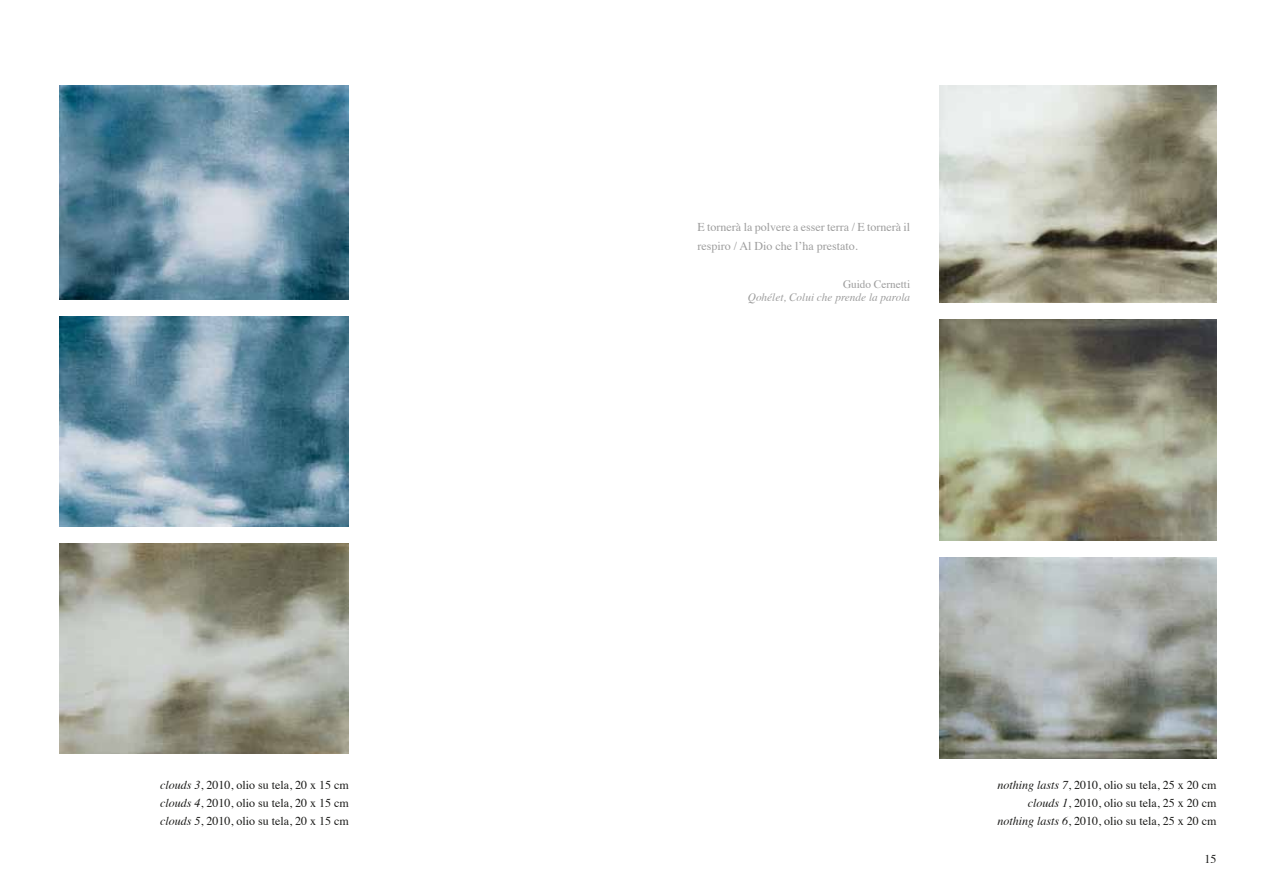
<style>
.page{position:relative;width:1276px;height:893px;background:#fff}
.page>*{position:absolute;margin:0;border:0;box-sizing:border-box;transform-origin:0 0}
.t1{font:12px/18px "Times";color:#1a1a18;text-align:right}
.t2{font:12px/18.8px "Times";color:#9d9d9d}
.t3{font:italic 11.25px "Times";color:#9d9d9d}
.t4{font:11.25px "Times";color:#9d9d9d}
.s1{font-style:italic}
</style>
<div class="page">
<img style="left:940px;top:85px;width:276px;height:217px">
<img style="left:940px;top:319px;width:276px;height:221px">
<img style="left:940px;top:557px;width:276px;height:201px">
<img style="left:60px;top:85px;width:289px;height:214px">
<img style="left:60px;top:316px;width:289px;height:210px">
<img style="left:60px;top:543px;width:289px;height:211px">
<p class="t1" style="left:160px;top:775px;width:190px;text-align:justify"><span class="s1">clouds 3</span>, 2010, olio su tela, 20 x 15 cm <span class="s1">clouds 4</span>, 2010, olio su tela, 20 x 15 cm <span class="s1">clouds 5</span>, 2010, olio su tela, 20 x 15 cm</p>
<p class="t2" style="left:697px;top:217px;width:214px">E tornerà la polvere a esser terra / E tornerà il respiro / Al Dio che l’ha prestato.</p>
<p class="t4" style="left:843px;top:273px;width:69px">Guido Cernetti</p>
<p class="t3" style="left:748px;top:287px;width:164px">Qohélet, Colui che prende la parola</p>
<p class="t1" style="left:997px;top:775px;width:221px"><span class="s1">nothing lasts 7</span>, 2010, olio su tela, 25 x 20 cm <span class="s1">clouds 1</span>, 2010, olio su tela, 25 x 20 cm <span class="s1">nothing lasts 6</span>, 2010, olio su tela, 25 x 20 cm</p>
<p class="t1" style="left:1204px;top:849px;width:13px">15</p>
</div>
